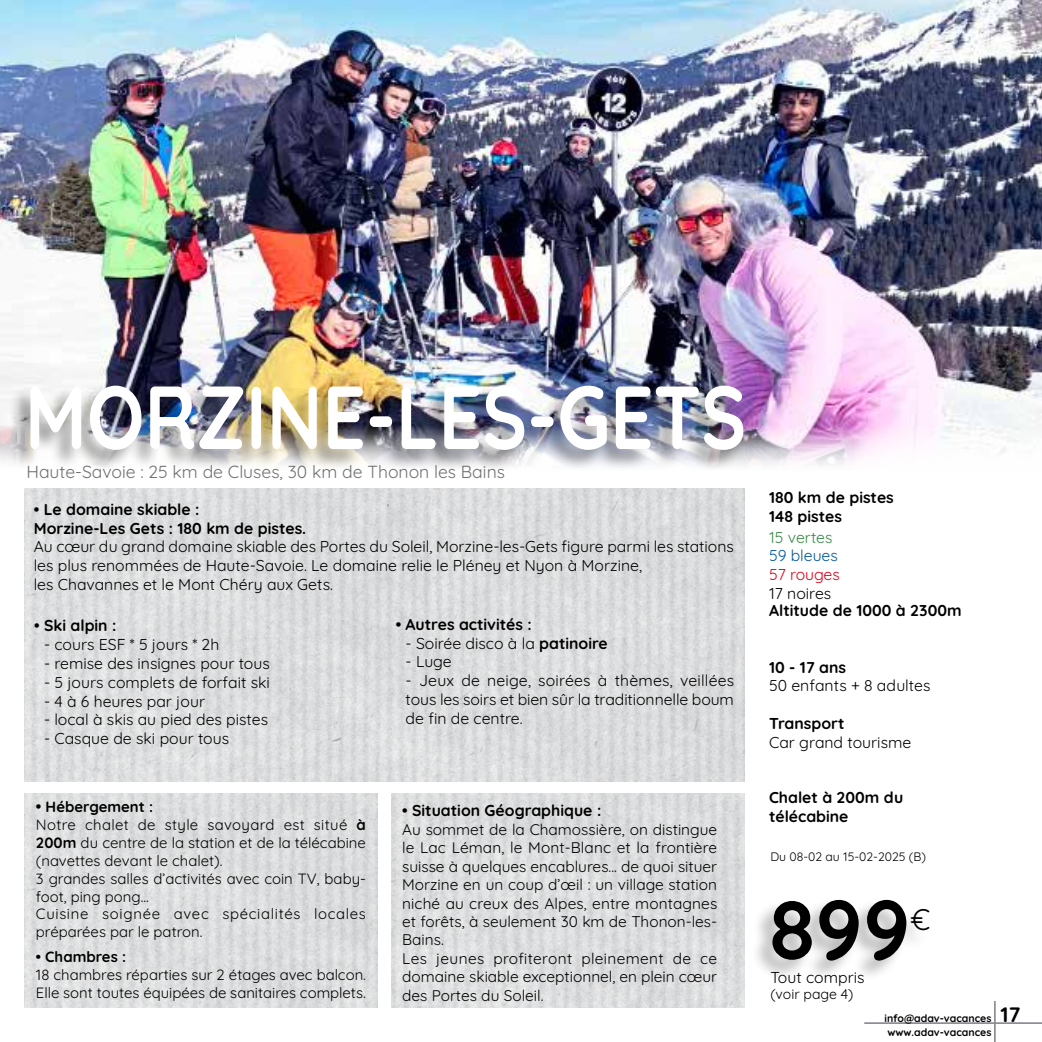
<style>
.page{position:relative;width:1042px;height:1042px;background:#fff}
.page>*{position:absolute;margin:0;border:0;box-sizing:border-box;transform-origin:0 0}
.t1{font:700 89.25px "Quicksand";color:#fff;scale:.85 1}
.t2{font:700 84px "Quicksand";color:#000}
.t3{font:29.75px "Quicksand";color:#000}
.t4{font:17.5px "Quicksand";color:#707172}
.t5{font:15.75px/18.9px "Quicksand";color:#000}
.t6{font:700 15.75px/18.9px "Quicksand";color:#000}
.t7{font:15.75px "Quicksand";color:#378943}
.t8{font:15.75px "Quicksand";color:#00579d}
.t9{font:15.75px "Quicksand";letter-spacing:-.005em;color:#e2001a}
.t10{font:15.4px/18.6px "Quicksand";color:#000}
.t11{font:14.88px/17.8px "Quicksand";color:#000}
.t12{font:700 14.88px "Quicksand";color:#000}
.t13{font:14px "Quicksand";color:#000}
.t14{font:12.25px "Quicksand";color:#000}
.t15{font:700 10.5px/14.2px "Quicksand";color:#000}
.s1{font-weight:700}
.s2{font-weight:700;font-size:15.75px}
.s3{font-size:21px}
</style>
<div class="page">
<img style="left:0;top:0;width:1042px;height:465px">
<div style="left:750px;top:899px;width:179px;height:83px;background:#000;opacity:.3"></div>
<img style="left:25px;top:489px;width:719px;height:292px">
<img style="left:392px;top:794px;width:352px;height:213px">
<img style="left:25px;top:794px;width:352px;height:213px">
<div style="left:8px;top:385px;width:736px;height:87px;background:#000;opacity:.4"></div>
<hr style="left:864px;top:1022px;width:178px;height:2px;background:#8d8f93">
<hr style="left:994px;top:1001px;width:1px;height:41px;background:#8d8f93">
<h1 class="t1" style="left:25px;top:348px;width:850px">MORZINE-LES-GETS</h1>
<p class="t4" style="left:27px;top:458px;width:480px">Haute-Savoie : 25 km de Cluses, 30 km de Thonon les Bains</p>
<p class="t6" style="left:34px;top:498px;width:274px">• Le domaine skiable :<br>Morzine-Les Gets : 180 km de pistes.</p>
<p class="t5" style="left:34px;top:536px;width:701px">Au cœur du grand domaine skiable des Portes du Soleil, Morzine-les-Gets figure parmi les stations les plus renommées de Haute-Savoie. Le domaine relie le Pléney et Nyon à Morzine,<br>les Chavannes et le Mont Chéry aux Gets.</p>
<p class="t6" style="left:34px;top:614px;width:84px">• Ski alpin :</p>
<p class="t5" style="left:44px;top:633px;width:177px">- cours ESF * 5 jours * 2h</p>
<p class="t5" style="left:44px;top:652px;width:227px">- remise des insignes pour tous</p>
<p class="t5" style="left:44px;top:671px;width:227px">- 5 jours complets de forfait ski</p>
<p class="t5" style="left:44px;top:690px;width:163px">- 4 à 6 heures par jour</p>
<p class="t5" style="left:44px;top:709px;width:226px">- local à skis au pied des pistes</p>
<p class="t5" style="left:44px;top:728px;width:187px">- Casque de ski pour tous</p>
<p class="t6" style="left:396px;top:613px;width:138px">• Autres activités :</p>
<p class="t5" style="left:406px;top:632px;width:204px">- Soirée disco à la <span class="s1">patinoire</span></p>
<p class="t5" style="left:406px;top:651px;width:48px">- Luge</p>
<p class="t5" style="left:406px;top:670px;width:330px;text-align:justify">- Jeux de neige, soirées à thèmes, veillées tous les soirs et bien sûr la traditionnelle boum de fin de centre.</p>
<p class="t11" style="left:36px;top:796px;width:331px"><span class="s2">•</span> <span class="s1">Hébergement :<br></span>Notre chalet de style savoyard est situé <span class="s1">à 200m</span> du centre de la station et de la télécabine (navettes devant le chalet).<br>3 grandes salles d’activités avec coin TV, baby&shy;foot, ping pong...<br>Cuisine soignée avec spécialités locales préparées par le patron.</p>
<p class="t12" style="left:36px;top:945px;width:92px">• Chambres :</p>
<p class="t11" style="left:36px;top:964px;width:331px">18 chambres réparties sur 2 étages avec balcon.<br>Elle sont toutes équipées de sanitaires complets.</p>
<p class="t6" style="left:402px;top:799px;width:201px">• Situation Géographique :</p>
<p class="t10" style="left:402px;top:818px;width:316px">Au sommet de la Chamossière, on distingue le Lac Léman, le Mont-Blanc et la frontière suisse à quelques encablures... de quoi situer Morzine en un coup d’œil : un village station niché au creux des Alpes, entre montagnes et forêts, à seulement 30 km de Thonon-les-Bains.<br>Les jeunes profiteront pleinement de ce domaine skiable exceptionnel, en plein cœur des Portes du Soleil.</p>
<p class="t6" style="left:769px;top:487px;width:126px">180 km de pistes<br>148 pistes</p>
<p class="t7" style="left:769px;top:525px;width:65px">15 vertes</p>
<p class="t8" style="left:769px;top:543px;width:70px">59 bleues</p>
<p class="t9" style="left:769px;top:562px;width:72px">57 rouges</p>
<p class="t5" style="left:769px;top:582px;width:64px">17 noires</p>
<p class="t6" style="left:769px;top:599px;width:194px">Altitude de 1000 à 2300m</p>
<p class="t6" style="left:769px;top:656px;width:78px">10 - 17 ans</p>
<p class="t5" style="left:769px;top:675px;width:163px">50 enfants + 8 adultes</p>
<p class="t6" style="left:769px;top:712px;width:77px">Transport</p>
<p class="t5" style="left:769px;top:731px;width:144px">Car grand tourisme</p>
<p class="t6" style="left:769px;top:787px;width:136px">Chalet à 200m du télécabine</p>
<p class="t14" style="left:770px;top:847px;width:157px">Du 08-02 au 15-02-2025 (B)</p>
<h2 class="t2" style="left:769px;top:865px;width:143px">899</h2>
<h3 class="t3" style="left:910px;top:896px;width:21px">€</h3>
<p class="t5" style="left:770px;top:966px;width:96px">Tout compris</p>
<p class="t13" style="left:770px;top:983px;width:85px">(voir page 4)</p>
<p class="t15" style="left:884px;top:1009px;width:137px">info@adav-vacances <span class="s3">17 </span>www.adav-vacances</p>
</div>
